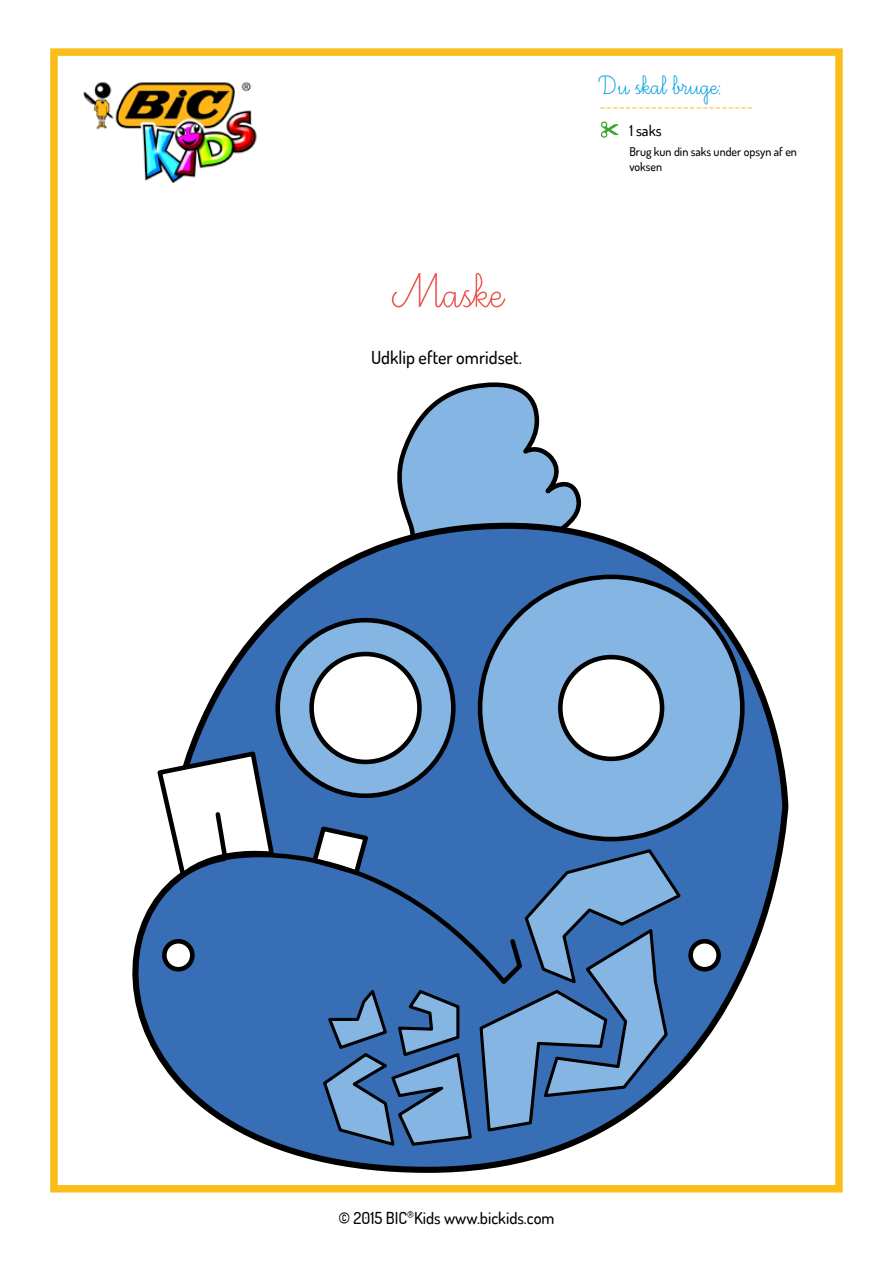
<style>
.page{position:relative;width:893px;height:1263px;background:#fff}
.page>*{position:absolute;margin:0;border:0;box-sizing:border-box;transform-origin:0 0}
.t1{font:60px "Ecriture A Romain Orne";color:#eb5850}
.t2{font:33px "Ecriture A Romain Orne";color:#009fe3}
.t3{font:18px "Minion Pro";color:#fcbd1b}
.t4{font:500 18px "Dosis";color:#000}
.t5{font:500 16.5px "Dosis";color:#000}
.t6{font:500 15px "Dosis";color:#000}
.t7{font:500 12px/14.4px "Dosis";color:#000}
</style>
<div class="page">
<div style="left:50px;top:48px;width:793px;height:1144px;border:8px solid #fcbd1b"></div>
<img style="left:83px;top:82px;width:174px;height:101px">
<svg style="left:600px;top:121px;width:19px;height:17px"></svg>
<svg style="left:397px;top:382px;width:185px;height:138px"></svg>
<svg style="left:132px;top:520px;width:657px;height:653px"></svg>
<div style="left:278px;top:620px;width:175px;height:176px;background:#85b5e2;border-radius:50%"></div>
<div style="left:275px;top:618px;width:181px;height:180px;border:5px solid #000;border-radius:50%"></div>
<div style="left:480px;top:577px;width:262px;height:262px;background:#85b5e2;border-radius:50%"></div>
<svg style="left:154px;top:748px;width:123px;height:167px"></svg>
<div style="left:560px;top:657px;width:102px;height:102px;background:#fff;border-radius:50%"></div>
<div style="left:558px;top:655px;width:106px;height:106px;border:5px solid #000;border-radius:50%"></div>
<div style="left:691px;top:941px;width:28px;height:28px;background:#fff;border-radius:50%"></div>
<div style="left:688px;top:939px;width:33px;height:32px;border:5px solid #000;border-radius:50%"></div>
<div style="left:164px;top:941px;width:28px;height:28px;background:#fff;border-radius:50%"></div>
<div style="left:162px;top:939px;width:33px;height:32px;border:5px solid #000;border-radius:50%"></div>
<div style="left:312px;top:654px;width:107px;height:108px;background:#fff;border-radius:50%"></div>
<div style="left:309px;top:652px;width:113px;height:112px;border:5px solid #000;border-radius:50%"></div>
<svg style="left:219px;top:824px;width:90px;height:164px"></svg>
<svg style="left:309px;top:823px;width:374px;height:325px"></svg>
<h1 class="t1" style="left:390px;top:262px;width:114px">Maske</h1>
<h3 class="t4" style="left:371px;top:346px;width:152px">Udklip efter omridset.</h3>
<h2 class="t2" style="left:600px;top:69px;width:124px">Du skal bruge:</h2>
<h3 class="t3" style="left:600px;top:94px;width:155px">------------------------</h3>
<p class="t6" style="left:629px;top:121px;width:34px">1 saks</p>
<p class="t7" style="left:629px;top:145px;width:169px">Brug kun din saks under opsyn af en voksen</p>
<h3 class="t5" style="left:338px;top:1207px;width:218px">© 2015 BIC<sup>®</sup>Kids www.bickids.com</h3>
</div>
